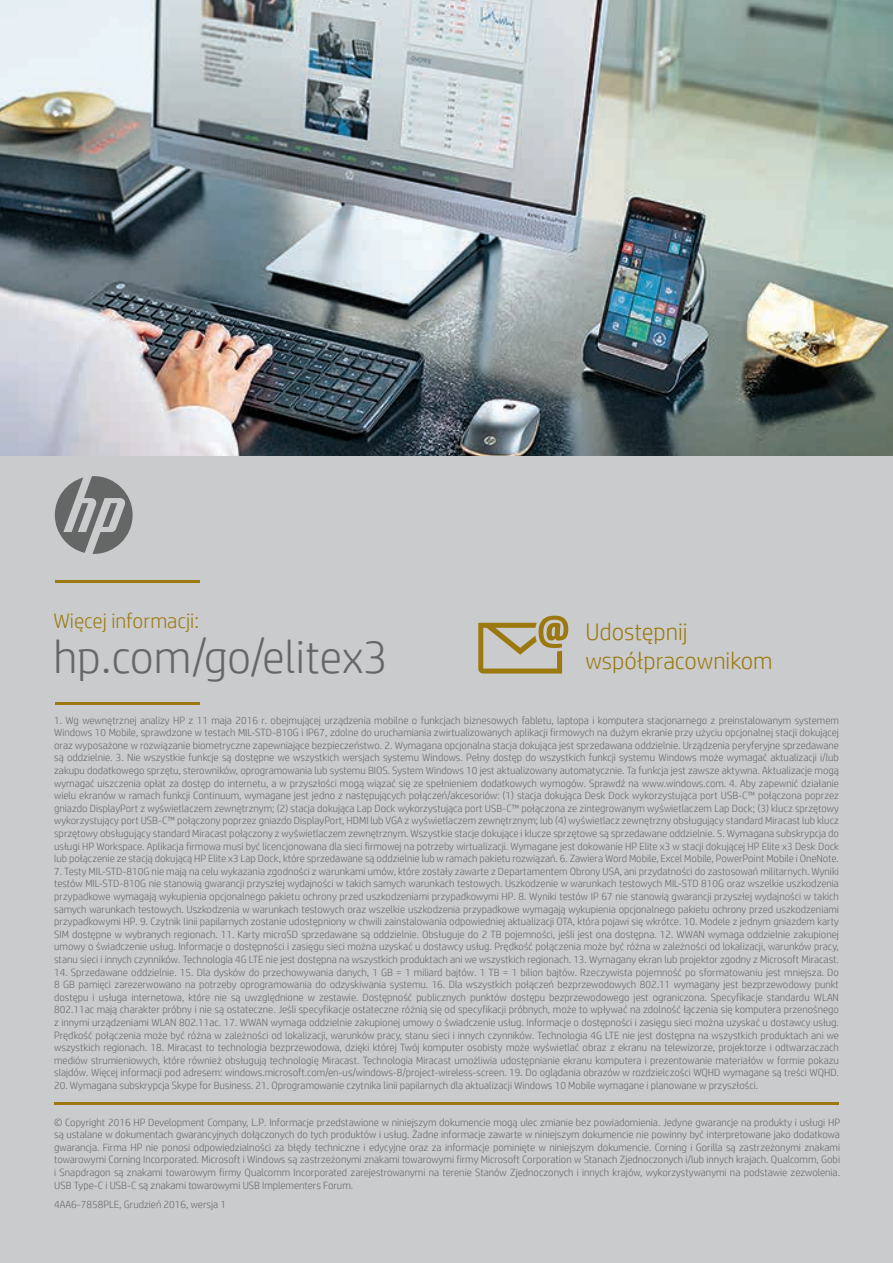
<style>
.page{position:relative;width:893px;height:1263px;background:#fff}
.page>*{position:absolute;margin:0;border:0;box-sizing:border-box;transform-origin:0 0}
.t1{font:300 46.5px "HP Simplified";color:#656767}
.Legal_7_9{font:300 24px/28.5px "HP Simplified";color:#9b7910}
.t2{font:300 21px "HP Simplified";color:#9b7910}
.t3{font:300 10.5px/12.6px "HP Simplified";color:#656767;text-align:justify}
</style>
<div class="page">
<div style="left:0;top:30px;width:893px;height:1233px;background:#cacbcc"></div>
<svg style="left:55px;top:476px;width:78px;height:78px"></svg>
<svg style="left:478px;top:616px;width:90px;height:57px"></svg>
<hr style="left:55px;top:702px;width:144px;height:3px;background:#9b7910">
<hr style="left:55px;top:581px;width:144px;height:2px;background:#9b7910">
<hr style="left:55px;top:1102px;width:784px;height:2px;background:#9b7910">
<img style="left:0;top:0;width:893px;height:456px">
<p class="t2" style="left:53px;top:607px;width:147px">Więcej informacji:</p>
<p class="t1" style="left:53px;top:627px;width:336px">hp.com/go/elitex3</p>
<p class="Legal_7_9" style="left:585px;top:617px;width:189px">Udostępnij współpracownikom</p>
<p class="t3" style="left:54px;top:713px;width:786px">1. Wg wewnętrznej analizy HP z 11 maja 2016 r. obejmującej urządzenia mobilne o funkcjach biznesowych fabletu, laptopa i komputera stacjonarnego z preinstalowanym systemem Windows 10 Mobile, sprawdzone w testach MIL-STD-810G i IP67, zdolne do uruchamiania zwirtualizowanych aplikacji firmowych na dużym ekranie przy użyciu opcjonalnej stacji dokującej oraz wyposażone w rozwiązanie biometryczne zapewniające bezpieczeństwo. 2. Wymagana opcjonalna stacja dokująca jest sprzedawana oddzielnie. Urządzenia peryferyjne sprzedawane są oddzielnie. 3. Nie wszystkie funkcje są dostępne we wszystkich wersjach systemu Windows. Pełny dostęp do wszystkich funkcji systemu Windows może wymagać aktualizacji i/lub zakupu dodatkowego sprzętu, sterowników, oprogramowania lub systemu BIOS. System Windows 10 jest aktualizowany automatycznie. Ta funkcja jest zawsze aktywna. Aktualizacje mogą wymagać uiszczenia opłat za dostęp do internetu, a w przyszłości mogą wiązać się ze spełnieniem dodatkowych wymogów. Sprawdź na www.windows.com. 4. Aby zapewnić działanie wielu ekranów w ramach funkcji Continuum, wymagane jest jedno z następujących połączeń/akcesoriów: (1) stacja dokująca Desk Dock wykorzystująca port USB-C™ połączona poprzez gniazdo DisplayPort z wyświetlaczem zewnętrznym; (2) stacja dokująca Lap Dock wykorzystująca port USB-C™ połączona ze zintegrowanym wyświetlaczem Lap Dock; (3) klucz sprzętowy wykorzystujący port USB-C™ połączony poprzez gniazdo DisplayPort, HDMI lub VGA z wyświetlaczem zewnętrznym; lub (4) wyświetlacz zewnętrzny obsługujący standard Miracast lub klucz sprzętowy obsługujący standard Miracast połączony z wyświetlaczem zewnętrznym. Wszystkie stacje dokujące i klucze sprzętowe są sprzedawane oddzielnie. 5. Wymagana subskrypcja do usługi HP Workspace. Aplikacja firmowa musi być licencjonowana dla sieci firmowej na potrzeby wirtualizacji. Wymagane jest dokowanie HP Elite x3 w stacji dokującej HP Elite x3 Desk Dock lub połączenie ze stacją dokującą HP Elite x3 Lap Dock, które sprzedawane są oddzielnie lub w ramach pakietu rozwiązań. 6. Zawiera Word Mobile, Excel Mobile, PowerPoint Mobile i OneNote.</p>
<p class="t3" style="left:54px;top:864px;width:786px">7. Testy MIL-STD-810G nie mają na celu wykazania zgodności z warunkami umów, które zostały zawarte z Departamentem Obrony USA, ani przydatności do zastosowań militarnych. Wyniki testów MIL-STD-810G nie stanowią gwarancji przyszłej wydajności w takich samych warunkach testowych. Uszkodzenie w warunkach testowych MIL-STD 810G oraz wszelkie uszkodzenia przypadkowe wymagają wykupienia opcjonalnego pakietu ochrony przed uszkodzeniami przypadkowymi HP. 8. Wyniki testów IP 67 nie stanowią gwarancji przyszłej wydajności w takich samych warunkach testowych. Uszkodzenia w warunkach testowych oraz wszelkie uszkodzenia przypadkowe wymagają wykupienia opcjonalnego pakietu ochrony przed uszkodzeniami przypadkowymi HP. 9. Czytnik linii papilarnych zostanie udostępniony w chwili zainstalowania odpowiedniej aktualizacji OTA, która pojawi się wkrótce. 10. Modele z jednym gniazdem karty SIM dostępne w wybranych regionach. 11. Karty microSD sprzedawane są oddzielnie. Obsługuje do 2 TB pojemności, jeśli jest ona dostępna. 12. WWAN wymaga oddzielnie zakupionej umowy o świadczenie usług. Informacje o dostępności i zasięgu sieci można uzyskać u dostawcy usług. Prędkość połączenia może być różna w zależności od lokalizacji, warunków pracy, stanu sieci i innych czynników. Technologia 4G LTE nie jest dostępna na wszystkich produktach ani we wszystkich regionach. 13. Wymagany ekran lub projektor zgodny z Microsoft Miracast.</p>
<p class="t3" style="left:54px;top:965px;width:786px">14. Sprzedawane oddzielnie. 15. Dla dysków do przechowywania danych, 1 GB = 1 miliard bajtów. 1 TB = 1 bilion bajtów. Rzeczywista pojemność po sformatowaniu jest mniejsza. Do 8 GB pamięci zarezerwowano na potrzeby oprogramowania do odzyskiwania systemu. 16. Dla wszystkich połączeń bezprzewodowych 802.11 wymagany jest bezprzewodowy punkt dostępu i usługa internetowa, które nie są uwzględnione w zestawie. Dostępność publicznych punktów dostępu bezprzewodowego jest ograniczona. Specyfikacje standardu WLAN 802.11ac mają charakter próbny i nie są ostateczne. Jeśli specyfikacje ostateczne różnią się od specyfikacji próbnych, może to wpływać na zdolność łączenia się komputera przenośnego z innymi urządzeniami WLAN 802.11ac. 17. WWAN wymaga oddzielnie zakupionej umowy o świadczenie usług. Informacje o dostępności i zasięgu sieci można uzyskać u dostawcy usług.<br>Prędkość połączenia może być różna w zależności od lokalizacji, warunków pracy, stanu sieci i innych czynników. Technologia 4G LTE nie jest dostępna na wszystkich produktach ani we wszystkich regionach. 18. Miracast to technologia bezprzewodowa, dzięki której Twój komputer osobisty może wyświetlać obraz z ekranu na telewizorze, projektorze i odtwarzaczach mediów strumieniowych, które również obsługują technologię Miracast. Technologia Miracast umożliwia udostępnianie ekranu komputera i prezentowanie materiałów w formie pokazu slajdów. Więcej informacji pod adresem: windows.microsoft.com/en-us/windows-8/project-wireless-screen. 19. Do oglądania obrazów w rozdzielczości WQHD wymagane są treści WQHD.</p>
<p class="t3" style="left:54px;top:1079px;width:705px">20. Wymagana subskrypcja Skype for Business. 21. Oprogramowanie czytnika linii papilarnych dla aktualizacji Windows 10 Mobile wymagane i planowane w przyszłości.</p>
<p class="t3" style="left:54px;top:1115px;width:787px">© Copyright 2016 HP Development Company, L.P. Informacje przedstawione w niniejszym dokumencie mogą ulec zmianie bez powiadomienia. Jedyne gwarancje na produkty i usługi HP są ustalane w dokumentach gwarancyjnych dołączonych do tych produktów i usług. Żadne informacje zawarte w niniejszym dokumencie nie powinny być interpretowane jako dodatkowa gwarancja. Firma HP nie ponosi odpowiedzialności za błędy techniczne i edycyjne oraz za informacje pominięte w niniejszym dokumencie. Corning i Gorilla są zastrzeżonymi znakami towarowymi Corning Incorporated. Microsoft i Windows są zastrzeżonymi znakami towarowymi firmy Microsoft Corporation w Stanach Zjednoczonych i/lub innych krajach. Qualcomm, Gobi i Snapdragon są znakami towarowym firmy Qualcomm Incorporated zarejestrowanymi na terenie Stanów Zjednoczonych i innych krajów, wykorzystywanymi na podstawie zezwolenia.<br>USB Type-C i USB-C są znakami towarowymi USB Implementers Forum.</p>
<p class="t3" style="left:54px;top:1198px;width:173px">4AA6-7858PLE, Grudzień 2016, wersja 1</p>
</div>
